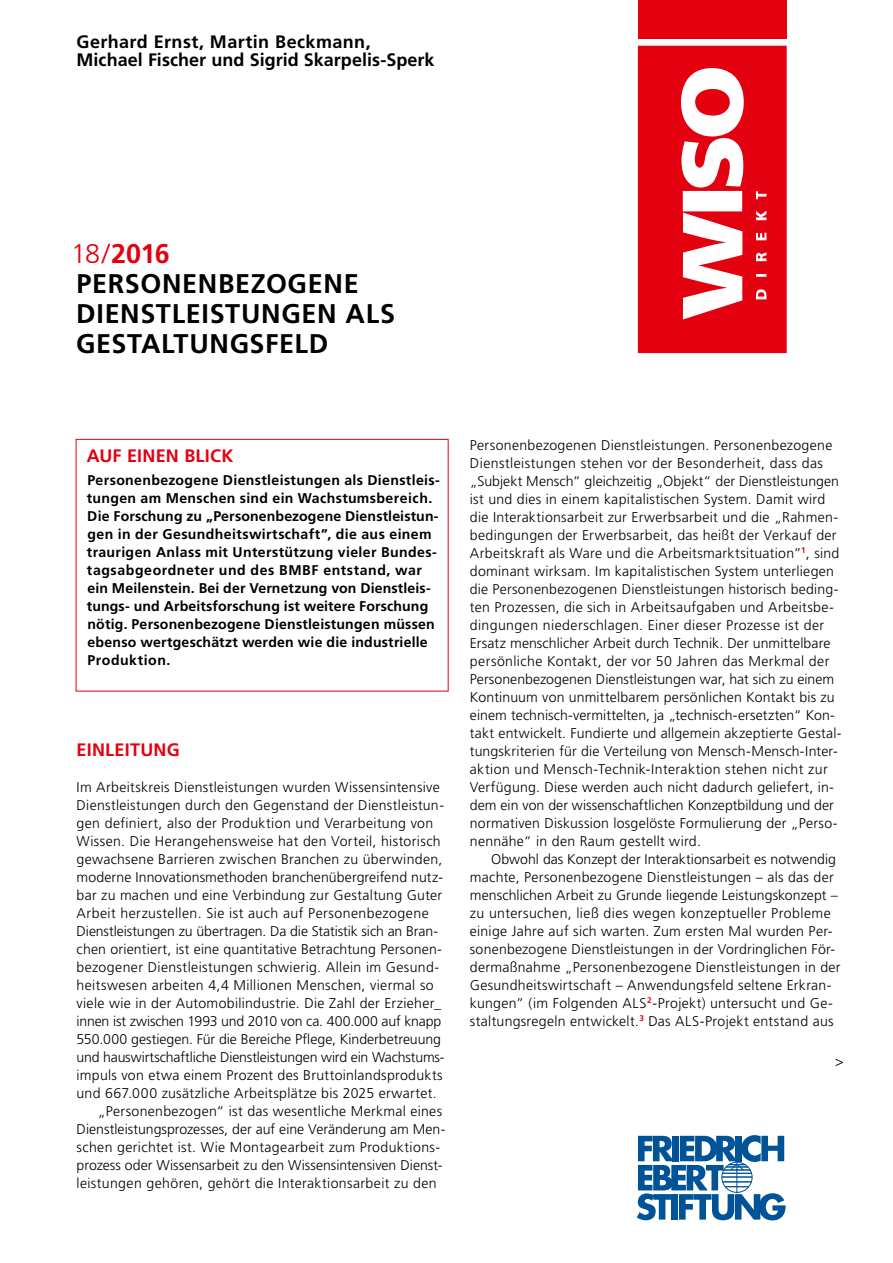
<style>
.page{position:relative;width:893px;height:1263px;background:#fff}
.page>*{position:absolute;margin:0;border:0;box-sizing:border-box;transform-origin:0 0}
.t1{font:700 27px/30px "Frutiger";letter-spacing:.025em;color:#000}
.t2{font:700 18px/18px "Frutiger";letter-spacing:.005em;color:#000}
.t3{font:700 18px "Frutiger";letter-spacing:.015em;color:#e3000f}
.t4{font:300 14.1px/18px "Frutiger";letter-spacing:.02em;color:#000}
.t5{font:700 14.1px/18px "Frutiger";letter-spacing:.02em;color:#000}
.t6{font:300 14.1px "Frutiger";letter-spacing:-.005em;color:#000}
.t7{font:300 14.1px "Frutiger";color:#000}
.t8{font:300 14.1px "Frutiger";letter-spacing:-.015em;color:#000}
.t9{font:300 14.1px "Frutiger";letter-spacing:-.01em;color:#000}
.s1{font-weight:300;color:#e3000f}
.s2{color:#e3000f}
</style>
<div class="page">
<svg style="left:637px;top:1135px;width:149px;height:85px"></svg>
<div style="left:638px;top:0;width:149px;height:39px;background:#e3000f"></div>
<svg style="left:638px;top:46px;width:149px;height:307px;fill:#e3000f"></svg>
<svg style="left:756px;top:191px;width:10px;height:108px"></svg>
<div style="left:76px;top:439px;width:373px;height:252px;border:1px solid #e3000f"></div>
<p class="t2" style="left:76px;top:33px;width:360px">Gerhard Ernst, Martin Beckmann,<br>Michael Fischer und Sigrid Skarpelis-Sperk</p>
<h1 class="t1" style="left:71px;top:238px;width:325px"><span class="s1">18/</span><span class="s2">2016<br></span>PERSONENBEZOGENE<br>DIENSTLEISTUNGEN ALS<br>GESTALTUNGSFELD</h1>
<p class="t3" style="left:87px;top:445px;width:148px">AUF EINEN BLICK</p>
<p class="t5" style="left:87px;top:471px;width:355px">Personenbezogene Dienstleistungen als Dienstleis&shy;tungen am Menschen sind ein Wachstumsbereich.<br>Die Forschung zu „Personenbezogene Dienstleistun&shy;gen in der Gesundheitswirtschaft”, die aus einem traurigen Anlass mit Unterstützung vieler Bundes&shy;tagsabgeordneter und des BMBF entstand, war ein Meilenstein. Bei der Vernetzung von Dienstleis&shy;tungs- und Arbeitsforschung ist weitere Forschung nötig. Personenbezogene Dienstleistungen müssen ebenso wertgeschätzt werden wie die industrielle Produktion.</p>
<p class="t3" style="left:77px;top:739px;width:105px">EINLEITUNG</p>
<p class="t4" style="left:77px;top:778px;width:365px">Im Arbeitskreis Dienstleistungen wurden Wissensintensive</p>
<p class="t4" style="left:77px;top:796px;width:369px">Dienstleistungen durch den Gegenstand der Dienstleistun-</p>
<p class="t4" style="left:77px;top:814px;width:358px">gen definiert, also der Produktion und Verarbeitung von</p>
<p class="t4" style="left:77px;top:832px;width:366px">Wissen. Die Herangehensweise hat den Vorteil, historisch</p>
<p class="t4" style="left:77px;top:850px;width:367px">gewachsene Barrieren zwischen Branchen zu überwinden,</p>
<p class="t4" style="left:77px;top:868px;width:368px">moderne Innovationsmethoden branchenübergreifend nutz-</p>
<p class="t4" style="left:77px;top:886px;width:367px">bar zu machen und eine Verbindung zur Gestaltung Guter</p>
<p class="t4" style="left:77px;top:904px;width:354px">Arbeit herzustellen. Sie ist auch auf Personenbezogene</p>
<p class="t6" style="left:77px;top:923px;width:363px">Dienstleistungen zu übertragen. Da die Statistik sich an Bran-</p>
<p class="t4" style="left:77px;top:940px;width:367px">chen orientiert, ist eine quantitative Betrachtung Personen-</p>
<p class="t4" style="left:77px;top:958px;width:364px">bezogener Dienstleistungen schwierig. Allein im Gesund-</p>
<p class="t4" style="left:77px;top:976px;width:359px">heitswesen arbeiten 4,4 Millionen Menschen, viermal so</p>
<p class="t4" style="left:77px;top:994px;width:366px">viele wie in der Automobilindustrie. Die Zahl der Erzieher_</p>
<p class="t9" style="left:77px;top:1013px;width:366px">innen ist zwischen 1993 und 2010 von ca. 400.000 auf knapp</p>
<p class="t6" style="left:77px;top:1031px;width:366px">550.000 gestiegen. Für die Bereiche Pflege, Kinderbetreuung</p>
<p class="t8" style="left:77px;top:1049px;width:370px">und hauswirtschaftliche Dienstleistungen wird ein Wachstums-</p>
<p class="t4" style="left:77px;top:1066px;width:368px">impuls von etwa einem Prozent des Bruttoinlandsprodukts</p>
<p class="t4" style="left:77px;top:1084px;width:362px">und 667.000 zusätzliche Arbeitsplätze bis 2025 erwartet.</p>
<p class="t4" style="left:98px;top:1102px;width:346px">„Personenbezogen“ ist das wesentliche Merkmal eines</p>
<p class="t7" style="left:77px;top:1121px;width:370px">Dienstleistungsprozesses, der auf eine Veränderung am Men-</p>
<p class="t4" style="left:77px;top:1138px;width:365px">schen gerichtet ist. Wie Montagearbeit zum Produktions-</p>
<p class="t7" style="left:77px;top:1157px;width:368px">prozess oder Wissensarbeit zu den Wissensintensiven Dienst-</p>
<p class="t4" style="left:77px;top:1174px;width:362px">leistungen gehören, gehört die Interaktionsarbeit zu den</p>
<p class="t4" style="left:470px;top:436px;width:373px">Personenbezogenen Dienstleistungen. Personenbezogene Dienstleistungen stehen vor der Besonderheit, dass das „Subjekt Mensch“ gleichzeitig „Objekt“ der Dienstleistungen ist und dies in einem kapitalistischen System. Damit wird die Interaktionsarbeit zur Erwerbsarbeit und die „Rahmen&shy;bedingungen der Erwerbsarbeit, das heißt der Verkauf der Arbeitskraft als Ware und die Arbeitsmarktsituation”<sup>1</sup>, sind dominant wirksam. Im kapitalistischen System unterliegen die Personenbezogenen Dienstleistungen historisch beding&shy;ten Prozessen, die sich in Arbeitsaufgaben und Arbeitsbe&shy;dingungen niederschlagen. Einer dieser Prozesse ist der Ersatz menschlicher Arbeit durch Technik. Der unmittelbare persönliche Kontakt, der vor 50 Jahren das Merkmal der Personenbezogenen Dienstleistungen war, hat sich zu einem Kontinuum von unmittelbarem persönlichen Kontakt bis zu einem technisch-vermittelten, ja „technisch-ersetzten“ Kon&shy;takt entwickelt. Fundierte und allgemein akzeptierte Gestal&shy;tungskriterien für die Verteilung von Mensch-Mensch-Inter&shy;aktion und Mensch-Technik-Interaktion stehen nicht zur Verfügung. Diese werden auch nicht dadurch geliefert, in&shy;dem ein von der wissenschaftlichen Konzeptbildung und der normativen Diskussion losgelöste Formulierung der „Perso&shy;nennähe“ in den Raum gestellt wird.</p>
<p class="t4" style="left:470px;top:850px;width:372px;text-indent:21px">Obwohl das Konzept der Interaktionsarbeit es notwendig machte, Personenbezogene Dienstleistungen – als das der menschlichen Arbeit zu Grunde liegende Leistungskonzept – zu untersuchen, ließ dies wegen konzeptueller Probleme einige Jahre auf sich warten. Zum ersten Mal wurden Per&shy;sonenbezogene Dienstleistungen in der Vordringlichen För&shy;dermaßnahme „Personenbezogene Dienstleistungen in der Gesundheitswirtschaft – Anwendungsfeld seltene Erkran&shy;kungen” (im Folgenden ALS<sup>2</sup>-Projekt) untersucht und Ge&shy;staltungsregeln entwickelt.<sup>3</sup> Das ALS-Projekt entstand aus</p>
<p class="t4" style="left:835px;top:1052px;width:10px">&gt;</p>
</div>
